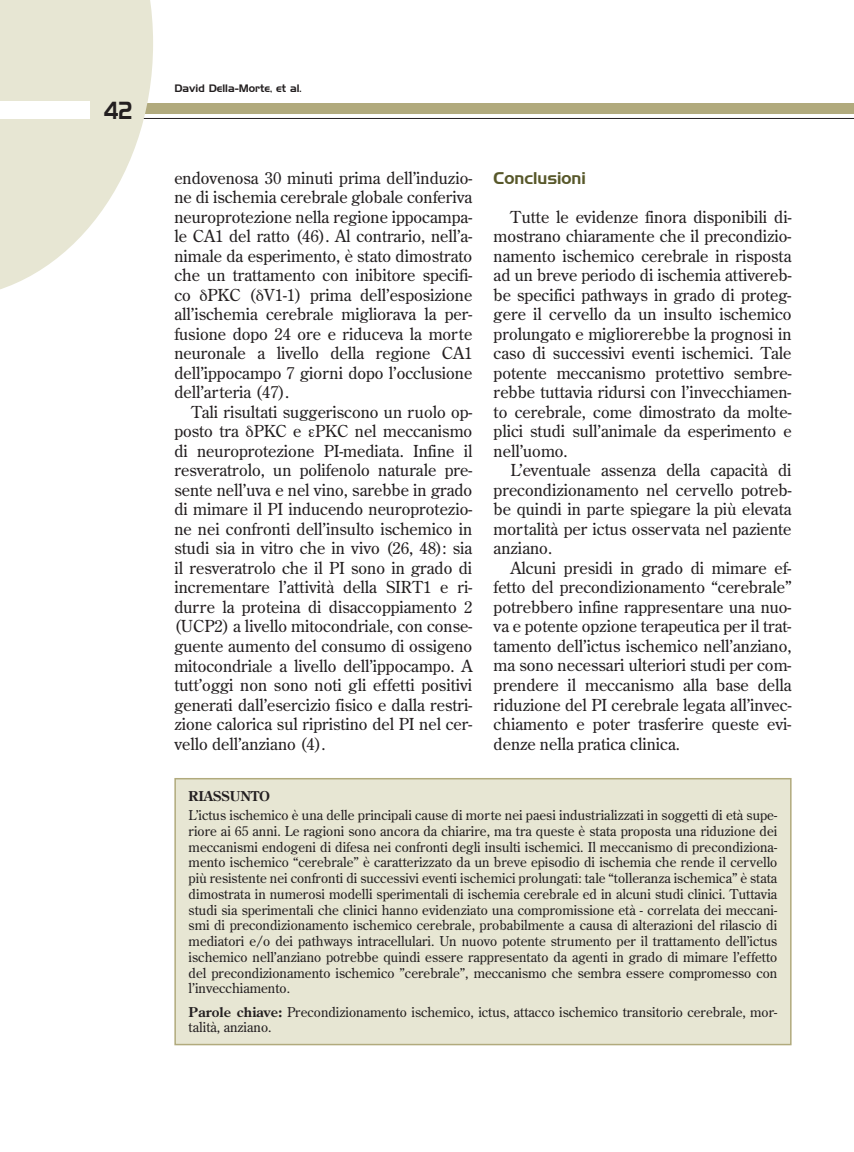
<style>
.page{position:relative;width:854px;height:1152px;background:#fff}
.page>*{position:absolute;margin:0;border:0;box-sizing:border-box;transform-origin:0 0}
.t1{font:24px "Handel Gothic BT";color:#231f20;scale:.8 1}
.t2{font:16.5px/19.5px "Century Old Style Std";color:#231f20;text-align:justify}
.t3{font:16.5px "Handel Gothic BT";color:#58582a}
.t4{font:13.5px/15.8px "Century Old Style Std";color:#231f20;text-align:justify}
.t5{font:700 13.5px "Century Old Style Std";color:#231f20}
.t6{font:10.5px "Handel Gothic BT";color:#231f20}
.s1{font-weight:700}
</style>
<div class="page">
<hr style="left:0;top:118px;width:853px;height:1px;background:#231f20">
<div style="left:0;top:103px;width:853px;height:10px;background:#b1aa7d"></div>
<svg style="left:0;top:0;width:153px;height:290px;fill:#e7e6d3"></svg>
<div style="left:0;top:102px;width:89px;height:17px;background:#fff"></div>
<div style="left:175px;top:778px;width:615px;height:266px;background:#e7e6d3"></div>
<div style="left:174px;top:777px;width:617px;height:268px;border:2px solid #b1aa7d"></div>
<h1 class="t1" style="left:104px;top:96px;width:36px">42</h1>
<p class="t6" style="left:174px;top:81px;width:129px">David Della-Morte, et al.</p>
<p class="t2" style="left:174px;top:167px;width:299px">endovenosa 30 minuti prima dell’induzio&shy;ne di ischemia cerebrale globale conferiva neuroprotezione nella regione ippocampa&shy;le CA1 del ratto (46). Al contrario, nell’a&shy;nimale da esperimento, è stato dimostrato che un trattamento con inibitore specifi&shy;co PKC ( V1-1) prima dell’esposizione all’ischemia cerebrale migliorava la per&shy;fusione dopo 24 ore e riduceva la morte neuronale a livello della regione CA1 dell’ippocampo 7 giorni dopo l’occlusione dell’arteria (47).</p>
<p class="t2" style="left:174px;top:401px;width:299px;text-indent:17px">Tali risultati suggeriscono un ruolo op&shy;posto tra PKC e PKC nel meccanismo di neuroprotezione PI-mediata. Infine il resveratrolo, un polifenolo naturale pre&shy;sente nell’uva e nel vino, sarebbe in grado di mimare il PI inducendo neuroprotezio&shy;ne nei confronti dell’insulto ischemico in studi sia in vitro che in vivo (26, 48): sia il resveratrolo che il PI sono in grado di incrementare l’attività della SIRT1 e ri&shy;durre la proteina di disaccoppiamento 2 (UCP2) a livello mitocondriale, con conse&shy;guente aumento del consumo di ossigeno mitocondriale a livello dell’ippocampo. A tutt’oggi non sono noti gli effetti positivi generati dall’esercizio fisico e dalla restri&shy;zione calorica sul ripristino del PI nel cer&shy;vello dell’anziano (4).</p>
<p class="t3" style="left:493px;top:168px;width:94px">Conclusioni</p>
<p class="t2" style="left:493px;top:206px;width:299px;text-indent:17px">Tutte le evidenze finora disponibili di&shy;mostrano chiaramente che il precondizio&shy;namento ischemico cerebrale in risposta ad un breve periodo di ischemia attivereb&shy;be specifici pathways in grado di proteg&shy;gere il cervello da un insulto ischemico prolungato e migliorerebbe la prognosi in caso di successivi eventi ischemici. Tale potente meccanismo protettivo sembre&shy;rebbe tuttavia ridursi con l’invecchiamen&shy;to cerebrale, come dimostrato da molte&shy;plici studi sull’animale da esperimento e nell’uomo.</p>
<p class="t2" style="left:493px;top:460px;width:299px;text-indent:17px">L’eventuale assenza della capacità di precondizionamento nel cervello potreb&shy;be quindi in parte spiegare la più elevata mortalità per ictus osservata nel paziente anziano.</p>
<p class="t2" style="left:493px;top:557px;width:299px;text-indent:17px">Alcuni presidi in grado di mimare ef&shy;fetto del precondizionamento “cerebrale” potrebbero infine rappresentare una nuo&shy;va e potente opzione terapeutica per il trat&shy;tamento dell’ictus ischemico nell’anziano, ma sono necessari ulteriori studi per com&shy;prendere il meccanismo alla base della riduzione del PI cerebrale legata all’invec&shy;chiamento e poter trasferire queste evi&shy;denze nella pratica clinica.</p>
<p class="t5" style="left:188px;top:787px;width:83px">RIASSUNTO</p>
<p class="t4" style="left:188px;top:806px;width:590px">L’ictus ischemico è una delle principali cause di morte nei paesi industrializzati in soggetti di età supe&shy;riore ai 65 anni. Le ragioni sono ancora da chiarire, ma tra queste è stata proposta una riduzione dei meccanismi endogeni di difesa nei confronti degli insulti ischemici. Il meccanismo di precondiziona&shy;mento ischemico “cerebrale” è caratterizzato da un breve episodio di ischemia che rende il cervello più resistente nei confronti di successivi eventi ischemici prolungati: tale “tolleranza ischemica” è stata dimostrata in numerosi modelli sperimentali di ischemia cerebrale ed in alcuni studi clinici. Tuttavia studi sia sperimentali che clinici hanno evidenziato una compromissione età - correlata dei meccani&shy;smi di precondizionamento ischemico cerebrale, probabilmente a causa di alterazioni del rilascio di mediatori e/o dei pathways intracellulari. Un nuovo potente strumento per il trattamento dell’ictus ischemico nell’anziano potrebbe quindi essere rappresentato da agenti in grado di mimare l’effetto del precondizionamento ischemico ”cerebrale”, meccanismo che sembra essere compromesso con l’invecchiamento.</p>
<p class="t4" style="left:188px;top:1003px;width:589px"><span class="s1">Parole chiave:</span> Precondizionamento ischemico, ictus, attacco ischemico transitorio cerebrale, mor&shy;talità, anziano.</p>
</div>
